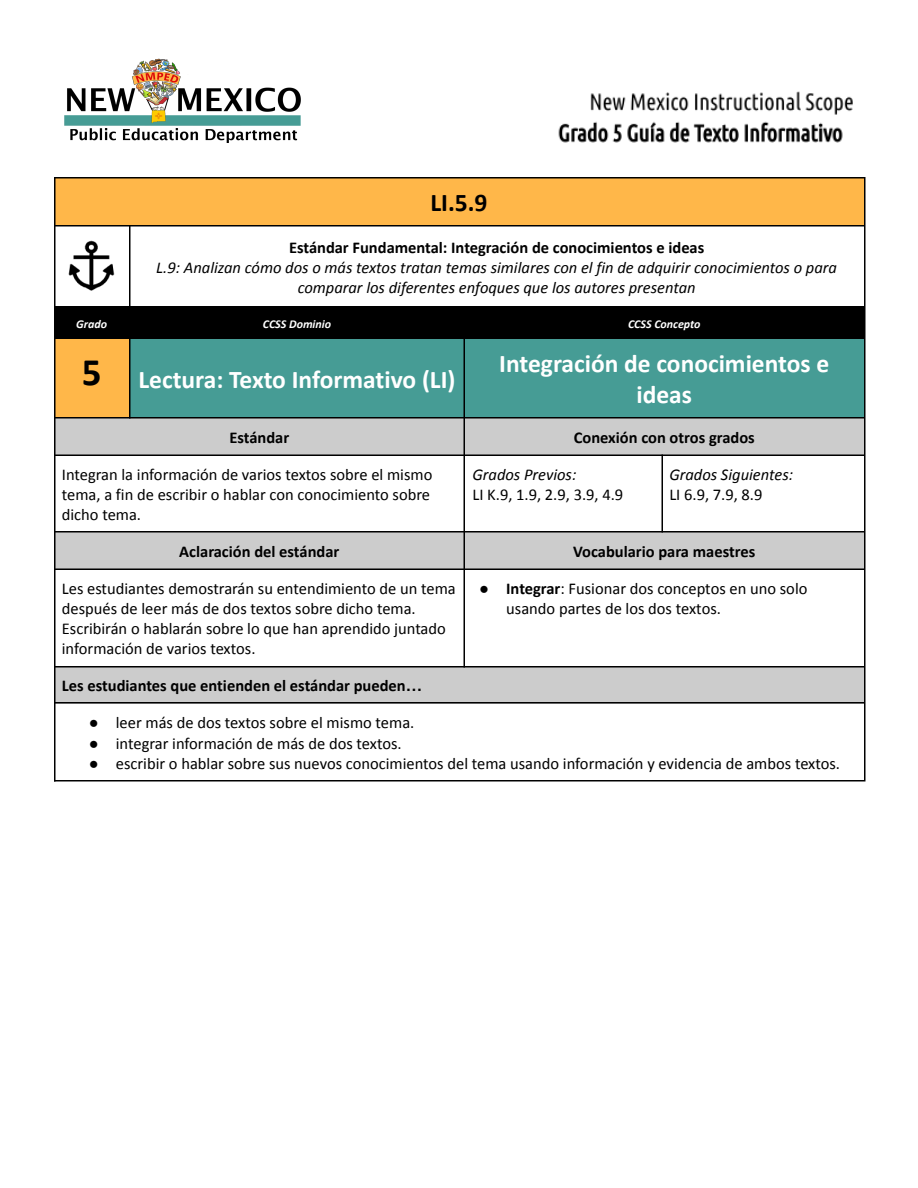
<style>
.page{position:relative;width:918px;height:1188px;background:#fff}
.page>*{position:absolute;margin:0;border:0;box-sizing:border-box;transform-origin:0 0}
.t1{font:700 25.5px/31.2px "Calibri";color:#fff;text-align:center}
.t2{font:700 25.5px "Calibri";color:#000}
.t3{font:16.5px/20.1px "Calibri";color:#000}
.t4{font:700 16.5px "Calibri";color:#000}
.t5{font:italic 16.5px/20.1px "Calibri";color:#000;text-align:center}
.t6{font:italic 700 12px "Calibri";color:#fff}
.s1{font-size:39px;color:#000}
.s2{font-family:"Arial"}
.s3{font-weight:700}
</style>
<div class="page">
<div style="left:54px;top:177px;width:810px;height:49px;background:#ffb749"></div>
<div style="left:54px;top:307px;width:75px;height:31px;background:#000"></div>
<div style="left:129px;top:307px;width:336px;height:31px;background:#000"></div>
<div style="left:465px;top:307px;width:399px;height:31px;background:#000"></div>
<div style="left:54px;top:338px;width:75px;height:80px;background:#ffb749"></div>
<div style="left:129px;top:338px;width:336px;height:80px;background:#469c95"></div>
<div style="left:465px;top:338px;width:399px;height:80px;background:#469c95"></div>
<div style="left:54px;top:418px;width:411px;height:37px;background:#ccc"></div>
<div style="left:465px;top:418px;width:399px;height:37px;background:#ccc"></div>
<div style="left:54px;top:532px;width:411px;height:37px;background:#ccc"></div>
<div style="left:465px;top:532px;width:399px;height:37px;background:#ccc"></div>
<div style="left:54px;top:667px;width:810px;height:37px;background:#ccc"></div>
<hr style="left:54px;top:177px;width:2px;height:605px;background:#000">
<hr style="left:129px;top:225px;width:2px;height:193px;background:#000">
<hr style="left:463px;top:306px;width:2px;height:362px;background:#000">
<hr style="left:662px;top:454px;width:1px;height:79px;background:#000">
<hr style="left:864px;top:177px;width:2px;height:605px;background:#000">
<hr style="left:54px;top:177px;width:810px;height:2px;background:#000">
<hr style="left:54px;top:225px;width:810px;height:2px;background:#000">
<hr style="left:54px;top:306px;width:810px;height:1px;background:#000">
<hr style="left:54px;top:338px;width:810px;height:1px;background:#000">
<hr style="left:54px;top:417px;width:810px;height:1px;background:#000">
<hr style="left:54px;top:455px;width:810px;height:1px;background:#000">
<hr style="left:54px;top:531px;width:810px;height:1px;background:#000">
<hr style="left:54px;top:568px;width:810px;height:2px;background:#000">
<hr style="left:54px;top:666px;width:810px;height:1px;background:#000">
<hr style="left:54px;top:702px;width:810px;height:1px;background:#000">
<hr style="left:54px;top:780px;width:810px;height:2px;background:#000">
<img style="left:64px;top:58px;width:237px;height:85px">
<img style="left:68px;top:240px;width:47px;height:51px">
<img style="left:558px;top:91px;width:295px;height:52px">
<h1 class="t2" style="left:430px;top:192px;width:59px">LI.5.9</h1>
<p class="t4" style="left:289px;top:240px;width:417px">Estándar Fundamental: Integración de conocimientos e ideas</p>
<p class="t5" style="left:156px;top:258px;width:682px">L.9: Analizan cómo dos o más textos tratan temas similares con el fin de adquirir conocimientos o para comparar los diferentes enfoques que los autores presentan</p>
<p class="t6" style="left:76px;top:319px;width:32px">Grado</p>
<p class="t6" style="left:263px;top:319px;width:70px">CCSS Dominio</p>
<p class="t6" style="left:628px;top:319px;width:74px">CCSS Concepto</p>
<h1 class="t1" style="left:82px;top:366px;width:375px"><span class="s1">5</span> Lectura: Texto Informativo (LI)</h1>
<h1 class="t1" style="left:499px;top:350px;width:331px">Integración de conocimientos e ideas</h1>
<p class="t4" style="left:229px;top:430px;width:61px">Estándar</p>
<p class="t4" style="left:574px;top:430px;width:182px">Conexión con otros grados</p>
<p class="t3" style="left:62px;top:466px;width:372px">Integran la información de varios textos sobre el mismo tema, a fin de escribir o hablar con conocimiento sobre dicho tema.</p>
<p class="t5" style="left:472px;top:466px;width:105px">Grados Previos:</p>
<p class="t5" style="left:669px;top:466px;width:125px">Grados Siguientes:</p>
<p class="t3" style="left:669px;top:486px;width:95px">LI 6.9, 7.9, 8.9</p>
<p class="t3" style="left:472px;top:486px;width:152px">LI K.9, 1.9, 2.9, 3.9, 4.9</p>
<p class="t4" style="left:179px;top:545px;width:162px">Aclaración del estándar</p>
<p class="t4" style="left:573px;top:545px;width:184px">Vocabulario para maestres</p>
<p class="t3" style="left:62px;top:580px;width:396px">Les estudiantes demostrarán su entendimiento de un tema después de leer más de dos textos sobre dicho tema.<br>Escribirán o hablarán sobre lo que han aprendido juntado información de varios textos.</p>
<p class="t3" style="left:506px;top:580px;width:303px;text-indent:-27px"><span class="s2">●</span> <span class="s3">Integrar</span>: Fusionar dos conceptos en uno solo usando partes de los dos textos.</p>
<p class="t4" style="left:62px;top:679px;width:362px">Les estudiantes que entienden el estándar pueden<span class="s2">…</span></p>
<p class="t3" style="left:89px;top:714px;width:327px"><span class="s2">●</span> leer más de dos textos sobre el mismo tema.</p>
<p class="t3" style="left:89px;top:734px;width:314px"><span class="s2">●</span> integrar información de más de dos textos.</p>
<p class="t3" style="left:89px;top:755px;width:753px"><span class="s2">●</span> escribir o hablar sobre sus nuevos conocimientos del tema usando información y evidencia de ambos textos.</p>
</div>
